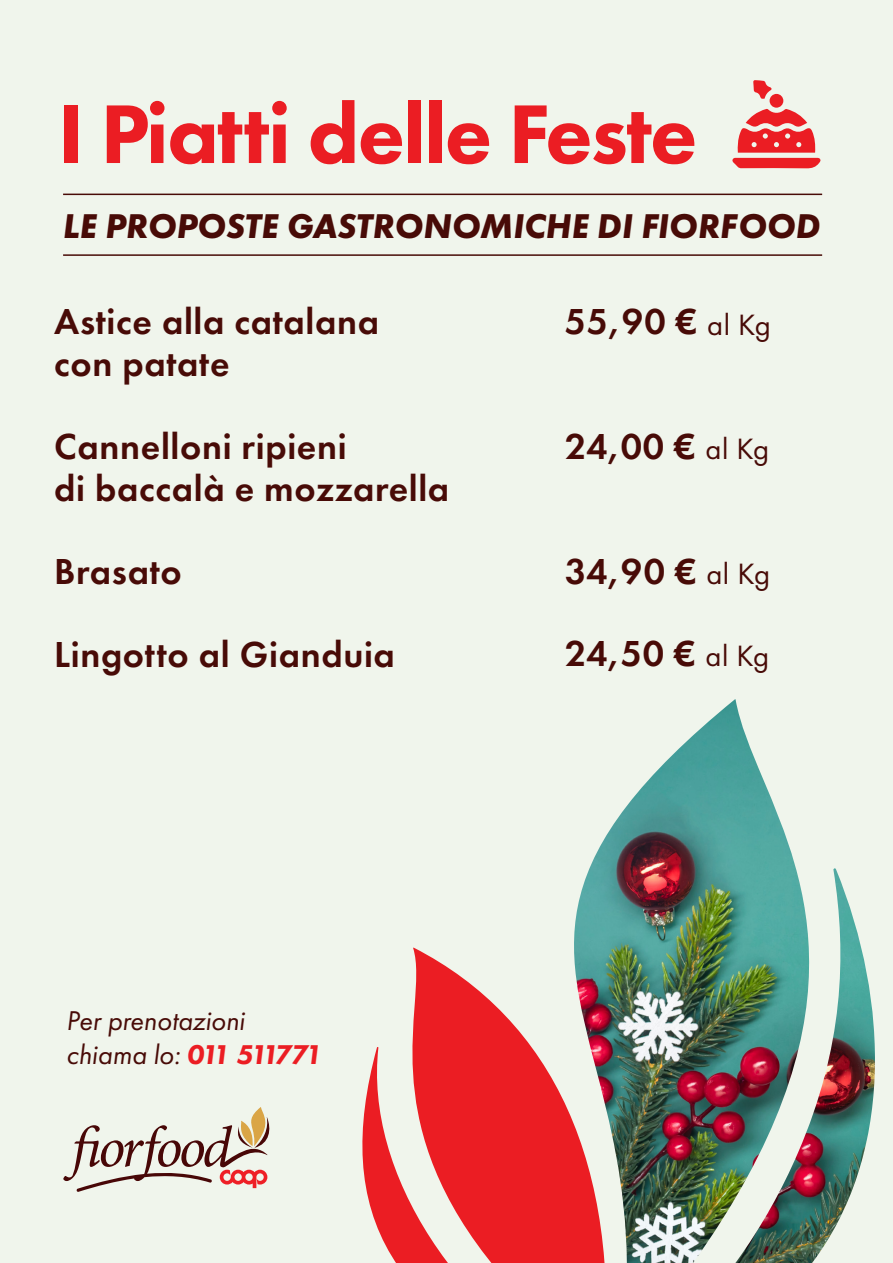
<style>
.page{position:relative;width:893px;height:1263px;background:#f0f5ec}
.page>*{position:absolute;margin:0;border:0;box-sizing:border-box;transform-origin:0 0}
.t1{font:800 86.25px "Futura PT";letter-spacing:-.02em;color:#eb1d23}
.t2{font:600 37.5px/41.7px "Futura PT";letter-spacing:.015em;color:#480b07}
.t3{font:italic 700 35.7px "Futura PT";color:#480b07}
.t4{font:italic 28.2px/33.8px "Futura PT";color:#480b07}
.s1{font-weight:400;font-size:30.45px}
.s2{font-weight:800;color:#eb1d23}
</style>
<div class="page">
<hr style="left:63px;top:194px;width:759px;height:1px;background:#480b07">
<hr style="left:63px;top:254px;width:759px;height:2px;background:#480b07">
<svg style="left:63px;top:1107px;width:207px;height:85px"></svg>
<img style="left:574px;top:699px;width:301px;height:564px">
<svg style="left:362px;top:947px;width:258px;height:316px;fill:#eb1d23"></svg>
<svg style="left:732px;top:109px;width:89px;height:59px"></svg>
<svg style="left:753px;top:80px;width:19px;height:19px"></svg>
<div style="left:769px;top:94px;width:14px;height:14px;background:#eb1d23;border-radius:50%"></div>
<h1 class="t1" style="left:58px;top:80px;width:641px">I Piatti delle Feste</h1>
<p class="t3" style="left:63px;top:204px;width:759px">LE PROPOSTE GASTRONOMICHE DI FIORFOOD</p>
<p class="t2" style="left:54px;top:300px;width:326px">Astice alla catalana con patate</p>
<p class="t2" style="left:54px;top:425px;width:397px">Cannelloni ripieni<br>di baccalà e mozzarella</p>
<p class="t2" style="left:54px;top:550px;width:129px">Brasato</p>
<p class="t2" style="left:54px;top:633px;width:342px">Lingotto al Gianduia</p>
<p class="t2" style="left:565px;top:301px;width:207px">55,90 € <span class="s1">al Kg</span></p>
<p class="t2" style="left:565px;top:425px;width:206px">24,00 € <span class="s1">al Kg</span></p>
<p class="t2" style="left:565px;top:531px;width:207px;line-height:81.8px">34,90 € <span class="s1">al Kg<br></span>24,50 € <span class="s1">al Kg</span></p>
<p class="t4" style="left:66px;top:1003px;width:257px">Per prenotazioni chiama lo: <span class="s2">011 511771</span></p>
</div>
